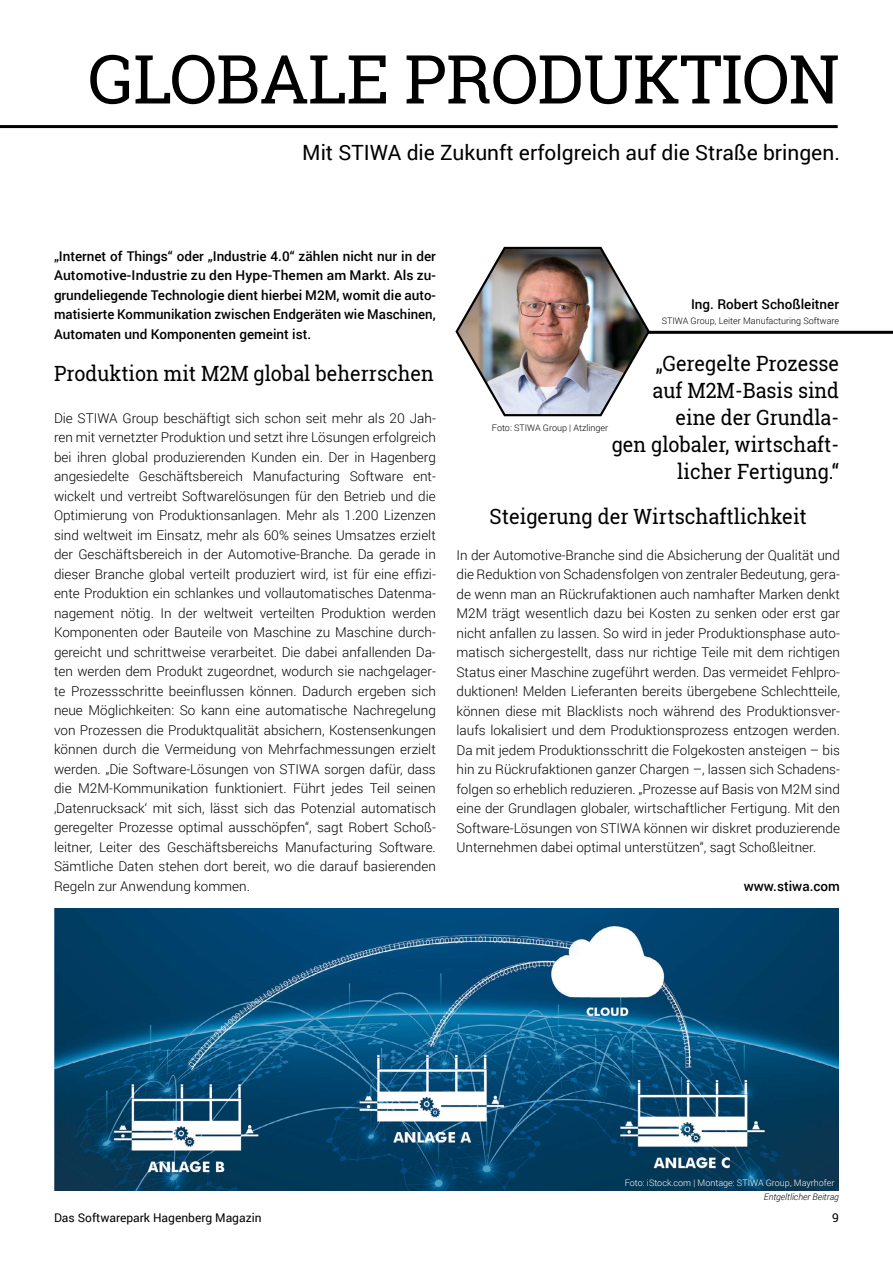
<style>
.page{position:relative;width:893px;height:1263px;background:#fff}
.page>*{position:absolute;margin:0;border:0;box-sizing:border-box;transform-origin:0 0}
.t1{font:67.5px "Roboto Slab";letter-spacing:-.015em;color:#000}
.t2{font:21px/27px "Roboto Slab";color:#000;text-align:right;scale:.94 1}
.t3{font:21px "Roboto";color:#000}
.t4{font:21px "Roboto Slab";color:#000;scale:.95 1}
.t5{font:300 13.5px/19.5px "Roboto";color:#000;text-align:justify}
.t6{font:500 13.5px/19.5px "Roboto";color:#000;text-align:justify}
.t7{font:12px "Roboto";color:#000}
.t8{font:12px "Roboto Slab";color:#000}
.t9{font:300 9px "Roboto";color:#000}
.t10{font:300 9px "Roboto";color:#fff}
.t11{font:italic 300 9px "Roboto";color:#000}
</style>
<div class="page">
<hr style="left:0;top:125px;width:838px;height:3px;background:#000">
<img style="left:54px;top:909px;width:785px;height:282px">
<hr style="left:633px;top:331px;width:260px;height:3px;background:#000">
<img style="left:455px;top:246px;width:196px;height:171px">
<h1 class="t1" style="left:88px;top:33px;width:753px">GLOBALE PRODUKTION</h1>
<h2 class="t3" style="left:302px;top:137px;width:539px">Mit STIWA die Zukunft erfolgreich auf die Straße bringen.</h2>
<p class="t6" style="left:54px;top:246px;width:383px">„Internet of Things“ oder „Industrie 4.0“ zählen nicht nur in der Automotive-Industrie zu den Hype-Themen am Markt. Als zu&shy;grundeliegende Technologie dient hierbei M2M, womit die auto&shy;matisierte Kommunikation zwischen Endgeräten wie Maschinen, Automaten und Komponenten gemeint ist.</p>
<h2 class="t2" style="left:54px;top:359px;width:405px">Produktion mit M2M global beherrschen</h2>
<p class="t5" style="left:54px;top:408px;width:383px">Die STIWA Group beschäftigt sich schon seit mehr als 20 Jah&shy;ren mit vernetzter Produktion und setzt ihre Lösungen erfolgreich bei ihren global produzierenden Kunden ein. Der in Hagenberg angesiedelte Geschäftsbereich Manufacturing Software ent&shy;wickelt und vertreibt Softwarelösungen für den Betrieb und die Optimierung von Produktionsanlagen. Mehr als 1.200 Lizenzen sind weltweit im Einsatz, mehr als 60% seines Umsatzes erzielt der Geschäftsbereich in der Automotive-Branche. Da gerade in dieser Branche global verteilt produziert wird, ist für eine effizi&shy;ente Produktion ein schlankes und vollautomatisches Datenma&shy;nagement nötig. In der weltweit verteilten Produktion werden Komponenten oder Bauteile von Maschine zu Maschine durch&shy;gereicht und schrittweise verarbeitet. Die dabei anfallenden Da&shy;ten werden dem Produkt zugeordnet, wodurch sie nachgelager&shy;te Prozessschritte beeinflussen können. Dadurch ergeben sich neue Möglichkeiten: So kann eine automatische Nachregelung von Prozessen die Produktqualität absichern, Kostensenkungen können durch die Vermeidung von Mehrfachmessungen erzielt werden. „Die Software-Lösungen von STIWA sorgen dafür, dass die M2M-Kommunikation funktioniert. Führt jedes Teil seinen ‚Datenrucksack‘ mit sich, lässt sich das Potenzial automatisch geregelter Prozesse optimal ausschöpfen“, sagt Robert Schoß&shy;leitner, Leiter des Geschäftsbereichs Manufacturing Software.<br>Sämtliche Daten stehen dort bereit, wo die darauf basierenden Regeln zur Anwendung kommen.</p>
<p class="t6" style="left:691px;top:294px;width:149px">Ing. Robert Schoßleitner</p>
<p class="t9" style="left:662px;top:315px;width:179px">STIWA Group, Leiter Manufacturing Software</p>
<h2 class="t2" style="left:612px;top:349px;width:243px">„Geregelte Prozesse<br>auf M2M-Basis sind eine der Grundla-<br>gen globaler, wirtschaft&shy;licher Fertigung.“</h2>
<p class="t9" style="left:492px;top:421px;width:118px">Foto: STIWA Group | Atzlinger</p>
<h2 class="t4" style="left:490px;top:502px;width:335px">Steigerung der Wirtschaftlichkeit</h2>
<p class="t5" style="left:456px;top:545px;width:385px">In der Automotive-Branche sind die Absicherung der Qualität und die Reduktion von Schadensfolgen von zentraler Bedeutung, gera&shy;de wenn man an Rückrufaktionen auch namhafter Marken denkt M2M trägt wesentlich dazu bei Kosten zu senken oder erst gar nicht anfallen zu lassen. So wird in jeder Produktionsphase auto&shy;matisch sichergestellt, dass nur richtige Teile mit dem richtigen Status einer Maschine zugeführt werden. Das vermeidet Fehlpro&shy;duktionen! Melden Lieferanten bereits übergebene Schlechtteile, können diese mit Blacklists noch während des Produktionsver&shy;laufs lokalisiert und dem Produktionsprozess entzogen werden.<br>Da mit jedem Produktionsschritt die Folgekosten ansteigen – bis hin zu Rückrufaktionen ganzer Chargen –, lassen sich Schadens&shy;folgen so erheblich reduzieren. „Prozesse auf Basis von M2M sind eine der Grundlagen globaler, wirtschaftlicher Fertigung. Mit den Software-Lösungen von STIWA können wir diskret produzierende Unternehmen dabei optimal unterstützen“, sagt Schoßleitner.</p>
<p class="t6" style="left:744px;top:876px;width:98px">www.stiwa.com</p>
<p class="t10" style="left:625px;top:1177px;width:211px">Foto: iStock.com | Montage: STIWA Group, Mayrhofer</p>
<p class="t11" style="left:764px;top:1191px;width:77px">Entgeltlicher Beitrag</p>
<p class="t7" style="left:54px;top:1209px;width:209px">Das Softwarepark Hagenberg Magazin</p>
<p class="t8" style="left:832px;top:1209px;width:8px">9</p>
</div>
